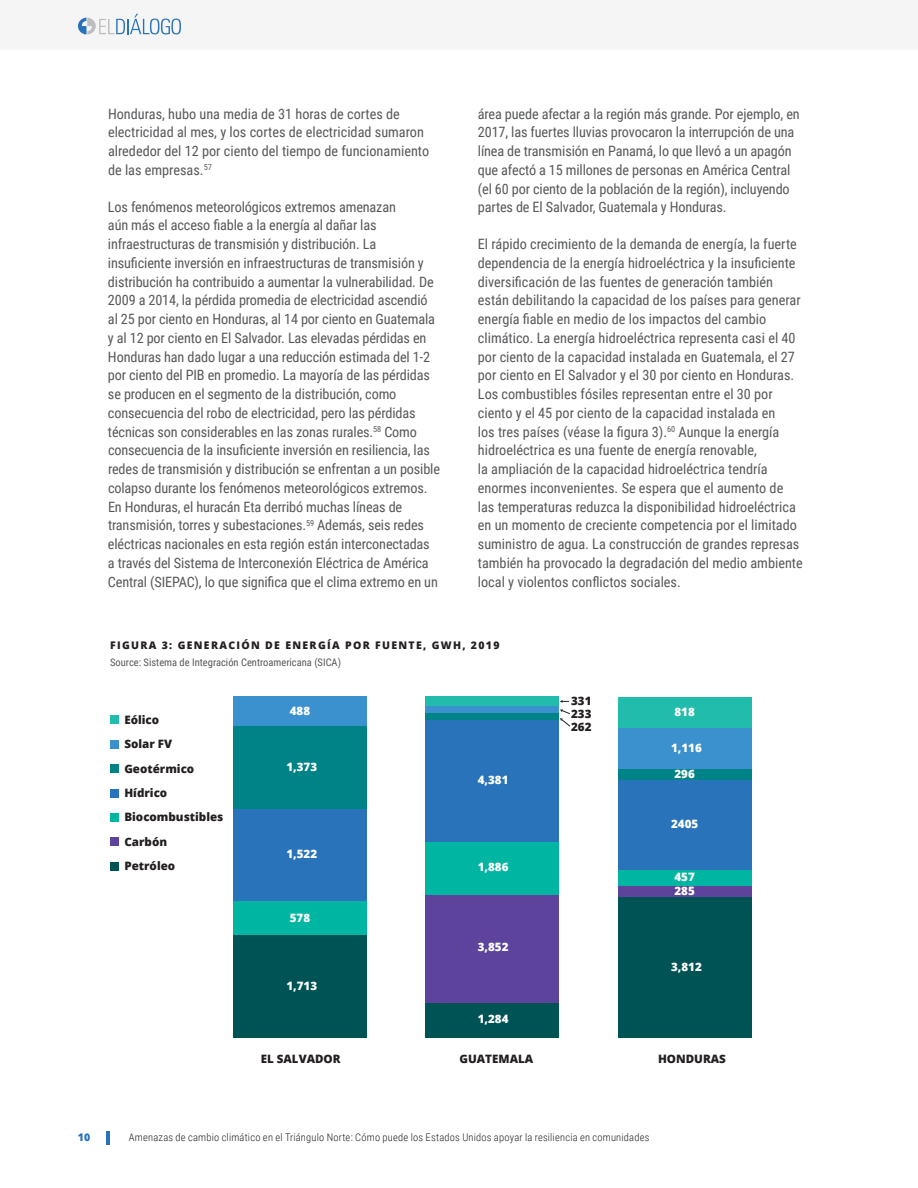
<style>
.page{position:relative;width:918px;height:1188px;background:#fff}
.page>*{position:absolute;margin:0;border:0;box-sizing:border-box;transform-origin:0 0}
.t1{font:14.25px/18.8px "Roboto Condensed";letter-spacing:-.01em;color:#57585a}
.t2{font:800 11.55px/24.3px "Open Sans";color:#231f20}
.t3{font:800 11.55px "Open Sans";color:#fff}
.t4{font:300 10.5px "Roboto Condensed";letter-spacing:.02em;color:#231f20}
.t5{font:10.5px "Roboto Condensed";color:#57585a}
.t6{font:800 10.5px "Open Sans";letter-spacing:.125em;color:#231f20}
.t7{font:800 10.5px "Open Sans";color:#2873ba}
</style>
<div class="page">
<div style="left:0;top:0;width:918px;height:50px;background:#f5f5f6"></div>
<hr style="left:106px;top:1131px;width:3px;height:14px;background:#2873ba">
<svg style="left:78px;top:14px;width:103px;height:21px"></svg>
<div style="left:110px;top:740px;width:9px;height:8px;background:#3b91ce"></div>
<div style="left:110px;top:715px;width:9px;height:9px;background:#22bcac"></div>
<div style="left:233px;top:935px;width:134px;height:103px;background:#005354"></div>
<div style="left:233px;top:900px;width:134px;height:35px;background:#00b5a1"></div>
<div style="left:233px;top:809px;width:134px;height:91px;background:#2873ba"></div>
<div style="left:233px;top:726px;width:134px;height:83px;background:#008386"></div>
<div style="left:233px;top:697px;width:134px;height:29px;background:#3b91ce"></div>
<div style="left:618px;top:897px;width:133px;height:141px;background:#005354"></div>
<div style="left:618px;top:886px;width:133px;height:11px;background:#5d439b"></div>
<div style="left:618px;top:869px;width:133px;height:17px;background:#00b5a1"></div>
<div style="left:618px;top:780px;width:133px;height:89px;background:#2873ba"></div>
<div style="left:618px;top:769px;width:133px;height:11px;background:#008386"></div>
<div style="left:618px;top:727px;width:133px;height:42px;background:#3b91ce"></div>
<div style="left:618px;top:697px;width:133px;height:30px;background:#22bcac"></div>
<div style="left:426px;top:1003px;width:133px;height:35px;background:#005354"></div>
<div style="left:426px;top:895px;width:133px;height:108px;background:#5d439b"></div>
<div style="left:426px;top:842px;width:133px;height:53px;background:#00b5a1"></div>
<div style="left:426px;top:720px;width:133px;height:122px;background:#2873ba"></div>
<div style="left:426px;top:713px;width:133px;height:7px;background:#008386"></div>
<div style="left:426px;top:706px;width:133px;height:7px;background:#3b91ce"></div>
<div style="left:426px;top:697px;width:133px;height:9px;background:#22bcac"></div>
<div style="left:110px;top:789px;width:9px;height:8px;background:#2873ba"></div>
<div style="left:110px;top:764px;width:9px;height:9px;background:#008386"></div>
<div style="left:110px;top:813px;width:9px;height:9px;background:#00b5a1"></div>
<div style="left:110px;top:862px;width:9px;height:9px;background:#005354"></div>
<div style="left:110px;top:838px;width:9px;height:8px;background:#5d439b"></div>
<svg style="left:560px;top:700px;width:9px;height:3px"></svg>
<svg style="left:560px;top:709px;width:10px;height:18px"></svg>
<p class="t1" style="left:108px;top:104px;width:323px">Honduras, hubo una media de 31 horas de cortes de electricidad al mes, y los cortes de electricidad sumaron alrededor del 12 por ciento del tiempo de funcionamiento de las empresas.<sup>57</sup></p>
<p class="t1" style="left:108px;top:197px;width:334px">Los fenómenos meteorológicos extremos amenazan<br>aún más el acceso fiable a la energía al dañar las infraestructuras de transmisión y distribución. La insuficiente inversión en infraestructuras de transmisión y distribución ha contribuido a aumentar la vulnerabilidad. De 2009 a 2014, la pérdida promedia de electricidad ascendió al 25 por ciento en Honduras, al 14 por ciento en Guatemala y al 12 por ciento en El Salvador. Las elevadas pérdidas en Honduras han dado lugar a una reducción estimada del 1-2 por ciento del PIB en promedio. La mayoría de las pérdidas se producen en el segmento de la distribución, como consecuencia del robo de electricidad, pero las pérdidas técnicas son considerables en las zonas rurales.<sup>58</sup> Como consecuencia de la insuficiente inversión en resiliencia, las redes de transmisión y distribución se enfrentan a un posible colapso durante los fenómenos meteorológicos extremos.<br>En Honduras, el huracán Eta derribó muchas líneas de transmisión, torres y subestaciones.<sup>59</sup> Además, seis redes eléctricas nacionales en esta región están interconectadas a través del Sistema de Interconexión Eléctrica de América Central (SIEPAC), lo que significa que el clima extremo en un</p>
<p class="t1" style="left:478px;top:104px;width:323px">área puede afectar a la región más grande. Por ejemplo, en 2017, las fuertes lluvias provocaron la interrupción de una línea de transmisión en Panamá, lo que llevó a un apagón que afectó a 15 millones de personas en América Central (el 60 por ciento de la población de la región), incluyendo partes de El Salvador, Guatemala y Honduras.</p>
<p class="t1" style="left:478px;top:234px;width:326px">El rápido crecimiento de la demanda de energía, la fuerte dependencia de la energía hidroeléctrica y la insuficiente diversificación de las fuentes de generación también están debilitando la capacidad de los países para generar energía fiable en medio de los impactos del cambio climático. La energía hidroeléctrica representa casi el 40 por ciento de la capacidad instalada en Guatemala, el 27 por ciento en El Salvador y el 30 por ciento en Honduras.<br>Los combustibles fósiles representan entre el 30 por ciento y el 45 por ciento de la capacidad instalada en<br>los tres países (véase la figura 3).<sup>60</sup> Aunque la energía hidroeléctrica es una fuente de energía renovable,<br>la ampliación de la capacidad hidroeléctrica tendría enormes inconvenientes. Se espera que el aumento de las temperaturas reduzca la disponibilidad hidroeléctrica en un momento de creciente competencia por el limitado suministro de agua. La construcción de grandes represas también ha provocado la degradación del medio ambiente local y violentos conflictos sociales.</p>
<p class="t6" style="left:110px;top:638px;width:391px">FIGURA 3: GENERACIÓN DE ENERGÍA POR FUENTE, GWH, 2019</p>
<p class="t5" style="left:110px;top:655px;width:232px">Source: Sistema de Integración Centroamericana (SICA)</p>
<p class="t2" style="left:124px;top:707px;width:101px">Eólico<br>Solar FV<br>Geotérmico<br>Hídrico<br>Biocombustibles<br>Carbón<br>Petróleo</p>
<p class="t3" style="left:290px;top:702px;width:22px">488</p>
<p class="t3" style="left:286px;top:758px;width:32px">1,373</p>
<p class="t3" style="left:286px;top:845px;width:32px">1,522</p>
<p class="t3" style="left:290px;top:909px;width:22px">578</p>
<p class="t3" style="left:286px;top:977px;width:32px">1,713</p>
<p class="t3" style="left:478px;top:771px;width:32px">4,381</p>
<p class="t3" style="left:478px;top:858px;width:32px">1,886</p>
<p class="t3" style="left:478px;top:938px;width:32px">3,852</p>
<p class="t3" style="left:478px;top:1010px;width:32px">1,284</p>
<p class="t2" style="left:571px;top:688px;width:22px">331</p>
<p class="t2" style="left:571px;top:701px;width:22px">233</p>
<p class="t2" style="left:571px;top:714px;width:22px">262</p>
<p class="t3" style="left:675px;top:703px;width:22px">818</p>
<p class="t3" style="left:671px;top:739px;width:32px">1,116</p>
<p class="t3" style="left:675px;top:765px;width:22px">296</p>
<p class="t3" style="left:671px;top:815px;width:29px">2405</p>
<p class="t3" style="left:675px;top:868px;width:22px">457</p>
<p class="t3" style="left:675px;top:882px;width:22px">285</p>
<p class="t3" style="left:671px;top:958px;width:32px">3,812</p>
<p class="t2" style="left:261px;top:1046px;width:81px">EL SALVADOR</p>
<p class="t2" style="left:460px;top:1046px;width:75px">GUATEMALA</p>
<p class="t2" style="left:658px;top:1046px;width:69px">HONDURAS</p>
<p class="t7" style="left:78px;top:1129px;width:14px">10</p>
<p class="t4" style="left:129px;top:1130px;width:522px">Amenazas de cambio climático en el Triángulo Norte: Cómo puede los Estados Unidos apoyar la resiliencia en comunidades</p>
</div>
